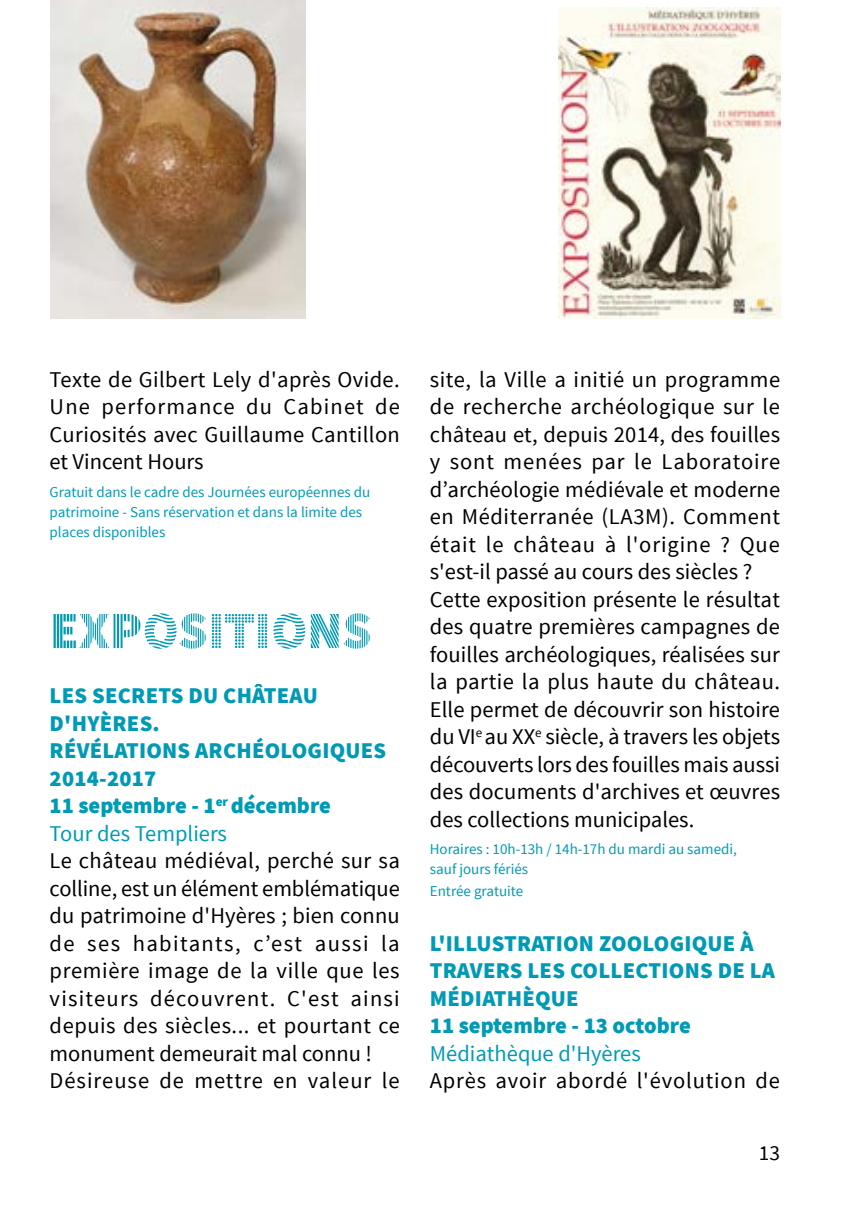
<style>
.page{position:relative;width:851px;height:1205px;background:#fff}
.page>*{position:absolute;margin:0;border:0;box-sizing:border-box;transform-origin:0 0}
.t1{font:52.5px "Source Sans Pro DISPLAY";color:#009ab5}
.t2{font:22.5px/27.5px "Source Sans Pro";letter-spacing:.01em;color:#000}
.t3{font:900 22.5px/27.5px "Source Sans Pro";letter-spacing:.01em;color:#009ab5}
.t4{font:22.5px "Source Sans Pro";letter-spacing:.035em;color:#000}
.t5{font:22.5px "Source Sans Pro";color:#009ab5}
.t6{font:21.25px "Source Sans Pro";color:#000}
.t7{font:15px/20px "Source Sans Pro";color:#009ab5}
.s1{font-weight:400}
</style>
<div class="page">
<img style="left:558px;top:7px;width:222px;height:311px">
<img style="left:50px;top:0;width:255px;height:318px">
<p class="t2" style="left:50px;top:366px;width:352px;text-align:justify">Texte de Gilbert Lely d'après Ovide.<br>Une performance du Cabinet de Curiosités avec Guillaume Cantillon et Vincent Hours</p>
<p class="t7" style="left:50px;top:482px;width:322px">Gratuit dans le cadre des Journées européennes du patrimoine - Sans réservation et dans la limite des places disponibles</p>
<h1 class="t1" style="left:50px;top:603px;width:324px">EXPOSITIONS</h1>
<p class="t3" style="left:50px;top:681px;width:338px">LES SECRETS DU CHÂTEAU<br>D'HYÈRES.<br>RÉVÉLATIONS ARCHÉOLOGIQUES<br>2014-2017<br>11 septembre - 1<sup>er</sup> décembre<br><span class="s1">Tour des Templiers</span></p>
<p class="t2" style="left:50px;top:847px;width:352px">Le château médiéval, perché sur sa colline, est un élément emblématique du patrimoine d'Hyères ; bien connu de ses habitants, c’est aussi la première image de la ville que les visiteurs découvrent. C'est ainsi depuis des siècles... et pourtant ce monument demeurait mal connu !<br>Désireuse de mettre en valeur le</p>
<p class="t2" style="left:430px;top:366px;width:352px">site, la Ville a initié un programme de recherche archéologique sur le château et, depuis 2014, des fouilles y sont menées par le Laboratoire d’archéologie médiévale et moderne en Méditerranée (LA3M). Comment était le château à l'origine ? Que s'est-il passé au cours des siècles ?<br>Cette exposition présente le résultat des quatre premières campagnes de fouilles archéologiques, réalisées sur la partie la plus haute du château.<br>Elle permet de découvrir son histoire du VI<sup>e</sup> au XX<sup>e</sup> siècle, à travers les objets découverts lors des fouilles mais aussi des documents d'archives et œuvres des collections municipales.</p>
<p class="t7" style="left:430px;top:839px;width:308px">Horaires : 10h-13h / 14h-17h du mardi au samedi, sauf jours fériés<br>Entrée gratuite</p>
<p class="t3" style="left:430px;top:929px;width:346px">L'ILLUSTRATION ZOOLOGIQUE À<br>TRAVERS LES COLLECTIONS DE LA<br>MÉDIATHÈQUE<br>11 septembre - 13 octobre</p>
<p class="t5" style="left:430px;top:1039px;width:212px">Médiathèque d'Hyères</p>
<p class="t4" style="left:430px;top:1066px;width:351px">Après avoir abordé l'évolution de</p>
<p class="t6" style="left:758px;top:1140px;width:23px">13</p>
</div>
